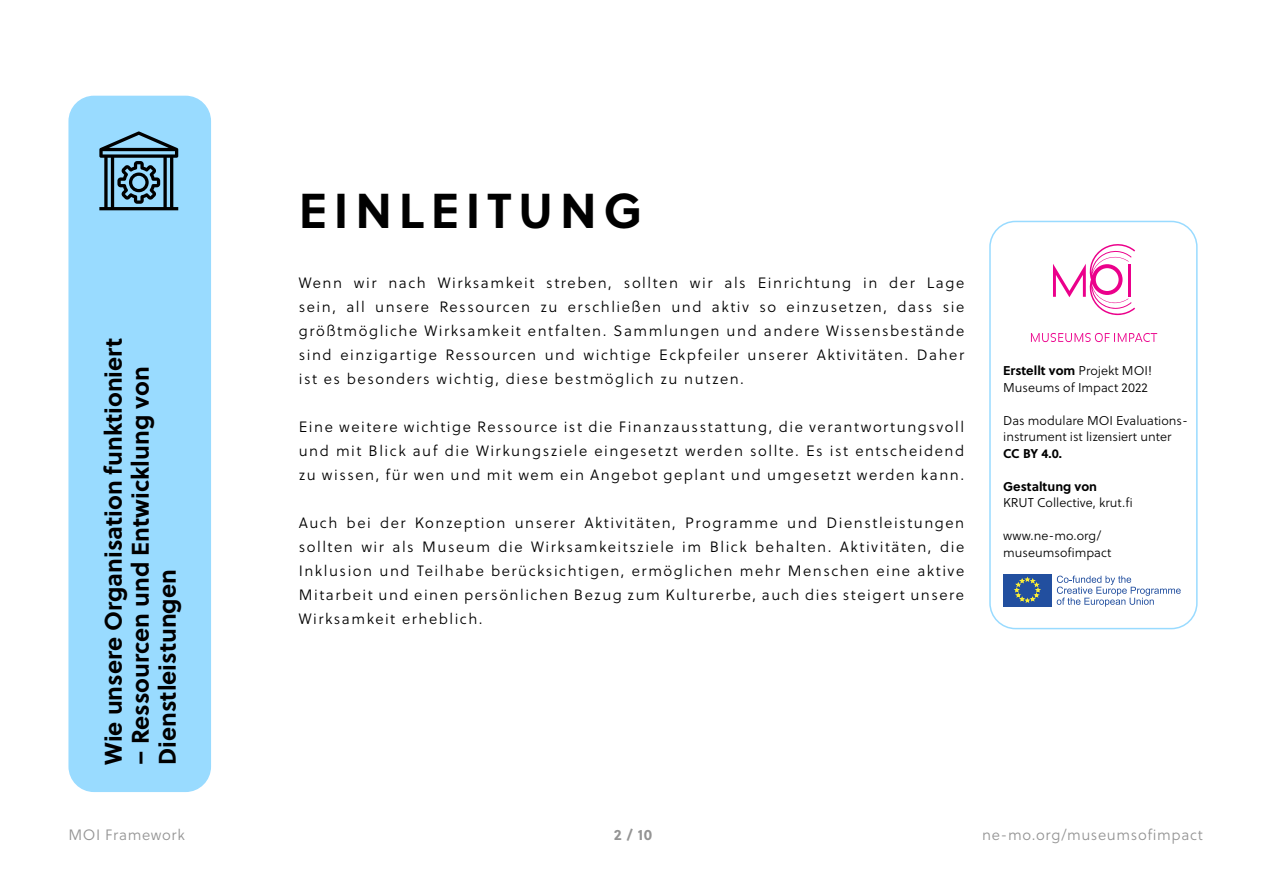
<style>
.page{position:relative;width:1263px;height:893px;background:#fff}
.page>*{position:absolute;margin:0;border:0;box-sizing:border-box;transform-origin:0 0}
.heading_big{font:700 48.9px "Soleil";letter-spacing:.14em;color:#000}
.t1{font:700 24px/27px "Soleil";color:#000}
.paragraph_light{font:15px/24px "Soleil Lt";letter-spacing:.1em;color:#000;text-align:justify}
.t2{font:15px "Soleil Lt";letter-spacing:.04em;color:#949494}
.t3{font:700 15px "Soleil";color:#949494}
.t4{font:12.75px/16.5px "Soleil Lt";color:#000}
.t5{font:700 12.75px "Soleil";color:#000}
.s1{font-family:"Soleil";font-weight:700}
</style>
<div class="page">
<div style="left:68px;top:96px;width:143px;height:696px;background:#99dbff;border-radius:26px"></div>
<svg style="left:99px;top:131px;width:79px;height:79px"></svg>
<svg style="left:1031px;top:333px;width:126px;height:9px"></svg>
<svg style="left:1053px;top:244px;width:82px;height:72px"></svg>
<div style="left:989px;top:221px;width:208px;height:408px;border:2px solid #99dbff;border-radius:26px"></div>
<div style="left:1003px;top:574px;width:49px;height:32px;background:#224f9f"></div>
<svg style="left:1014px;top:577px;width:26px;height:25px"></svg>
<svg style="left:1057px;top:576px;width:124px;height:31px"></svg>
<h2 class="t1" style="left:99px;top:765px;width:429px;rotate:-90deg">Wie unsere Organisation funktioniert</h2>
<h2 class="t1" style="left:126px;top:765px;width:400px;rotate:-90deg">– Ressourcen und Entwicklung von<br>Dienstleistungen</h2>
<p class="heading_big" style="left:299px;top:173px;width:345px">EINLEITUNG</p>
<p class="paragraph_light" style="left:299px;top:271px;width:667px">Wenn wir nach Wirksamkeit streben, sollten wir als Einrichtung in der Lage sein, all unsere Ressourcen zu erschließen und aktiv so einzusetzen, dass sie größtmögliche Wirksamkeit entfalten. Sammlungen und andere Wissensbestände sind einzigartige Ressourcen und wichtige Eckpfeiler unserer Aktivitäten. Daher ist es besonders wichtig, diese bestmöglich zu nutzen.</p>
<p class="paragraph_light" style="left:299px;top:415px;width:667px">Eine weitere wichtige Ressource ist die Finanzausstattung, die verantwortungsvoll und mit Blick auf die Wirkungsziele eingesetzt werden sollte. Es ist entscheidend zu wissen, für wen und mit wem ein Angebot geplant und umgesetzt werden kann.</p>
<p class="paragraph_light" style="left:299px;top:511px;width:667px">Auch bei der Konzeption unserer Aktivitäten, Programme und Dienstleistungen sollten wir als Museum die Wirksamkeitsziele im Blick behalten. Aktivitäten, die Inklusion und Teilhabe berücksichtigen, ermöglichen mehr Menschen eine aktive Mitarbeit und einen persönlichen Bezug zum Kulturerbe, auch dies steigert unsere Wirksamkeit erheblich.</p>
<p class="t4" style="left:1003px;top:362px;width:150px"><span class="s1">Erstellt vom</span> Projekt MOI!<br>Museums of Impact 2022</p>
<p class="t4" style="left:1003px;top:412px;width:186px">Das modulare MOI Evaluations&shy;instrument ist lizensiert unter<br><span class="s1">CC BY 4.0.</span></p>
<p class="t5" style="left:1003px;top:476px;width:95px">Gestaltung von</p>
<p class="t4" style="left:1003px;top:494px;width:131px">KRUT Collective, krut.fi</p>
<p class="t4" style="left:1003px;top:527px;width:110px">www.ne- mo.org/ museumsofimpact</p>
<p class="t2" style="left:68px;top:824px;width:118px">MOI Framework</p>
<p class="t3" style="left:614px;top:823px;width:40px">2 / 10</p>
<p class="t2" style="left:982px;top:824px;width:222px">ne-mo.org/museumsofimpact</p>
</div>
